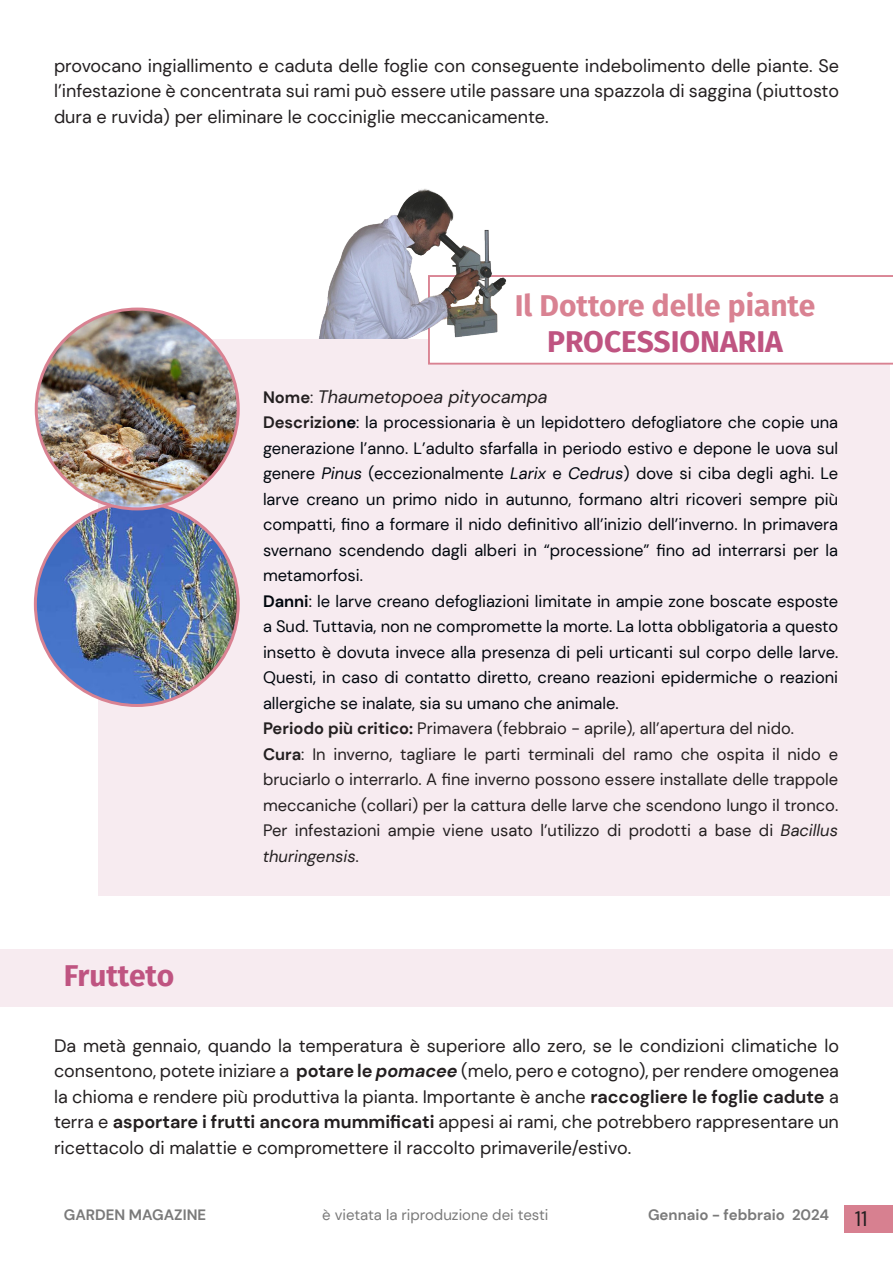
<style>
.page{position:relative;width:893px;height:1263px;background:#fff}
.page>*{position:absolute;margin:0;border:0;box-sizing:border-box;transform-origin:0 0}
.t1{font:700 30px/36px "Fira Sans";color:#d98292;text-align:center}
.t2{font:700 30px "Fira Sans";color:#bf5481}
.t3{font:21px "DM Sans";color:#231f20}
.Testo_GM{font:18px/25.5px "DM Sans";color:#231f20;text-align:justify}
.Schemini_GM{font:italic 18px "DM Sans";color:#231f20}
.Schemini_GM-2{font:16.5px/25.5px "DM Sans";color:#00060d;text-align:justify}
.Schemini_GM-3{font:16.5px/25.5px "DM Sans";color:#231f20;text-align:justify}
.t4{font:700 15px "DM Sans";color:#7a7a7a}
.t5{font:15px "DM Sans";color:#7a7a7a}
.s1{color:#bf5481}
.s2{font-weight:700;font-style:normal;font-size:16.5px}
.s3{font-style:normal;font-size:16.5px}
.s4{font-weight:700;color:#231f20}
.s5{font-weight:700}
.s6{font-style:italic}
.s7{font-weight:700;font-style:italic}
</style>
<div class="page">
<div style="left:844px;top:1205px;width:49px;height:28px;background:#d78090"></div>
<div style="left:99px;top:339px;width:791px;height:557px;background:#f7ebf0"></div>
<img style="left:35px;top:503px;width:203px;height:202px;border-radius:101px">
<svg style="left:428px;top:275px;width:465px;height:90px"></svg>
<img style="left:36px;top:309px;width:202px;height:200px">
<img style="left:319px;top:189px;width:253px;height:150px">
<div style="left:0;top:949px;width:893px;height:58px;background:#f7ebf0"></div>
<p class="Testo_GM" style="left:54px;top:53px;width:786px">provocano ingiallimento e caduta delle foglie con conseguente indebolimento delle piante. Se l’infestazione è concentrata sui rami può essere utile passare una spazzola di saggina (piuttosto dura e ruvida) per eliminare le cocciniglie meccanicamente.</p>
<p class="t1" style="left:515px;top:285px;width:302px">Il Dottore delle piante<br><span class="s1">PROCESSIONARIA</span></p>
<p class="Schemini_GM" style="left:263px;top:385px;width:286px"><span class="s2">Nome</span><span class="s3">:</span> Thaumetopoea pityocampa</p>
<p class="Schemini_GM-2" style="left:263px;top:409px;width:577px"><span class="s4">Descrizio</span><span class="s5">ne</span>: la processionaria è un lepidottero defogliatore che copie una generazione l’anno. L’adulto sfarfalla in periodo estivo e depone le uova sul genere <span class="s6">Pinus</span> (eccezionalmente <span class="s6">Larix</span> e <span class="s6">Cedrus</span>) dove si ciba degli aghi. Le larve creano un primo nido in autunno, formano altri ricoveri sempre più compatti, fino a formare il nido definitivo all’inizio dell’inverno. In primavera svernano scendendo dagli alberi in “processione” fino ad interrarsi per la metamorfosi.</p>
<p class="Schemini_GM-2" style="left:263px;top:588px;width:577px"><span class="s5">Danni</span>: le larve creano defogliazioni limitate in ampie zone boscate esposte a Sud. Tuttavia, non ne compromette la morte. La lotta obbligatoria a questo insetto è dovuta invece alla presenza di peli urticanti sul corpo delle larve.<br>Questi, in caso di contatto diretto, creano reazioni epidermiche o reazioni allergiche se inalate, sia su umano che animale.</p>
<p class="Schemini_GM-3" style="left:263px;top:715px;width:532px"><span class="s5">Periodo più critico:</span> Primavera (febbraio - aprile), all’apertura del nido.</p>
<p class="Schemini_GM-3" style="left:263px;top:741px;width:577px"><span class="s5">Cura</span>: In inverno, tagliare le parti terminali del ramo che ospita il nido e bruciarlo o interrarlo. A fine inverno possono essere installate delle trappole meccaniche (collari) per la cattura delle larve che scendono lungo il tronco.<br>Per infestazioni ampie viene usato l’utilizzo di prodotti a base di <span class="s6">Bacillus thuringensis.</span></p>
<p class="t2" style="left:64px;top:950px;width:112px">Frutteto</p>
<p class="Testo_GM" style="left:54px;top:1033px;width:786px">Da metà gennaio, quando la temperatura è superiore allo zero, se le condizioni climatiche lo consentono, potete iniziare a <span class="s5">potare le</span> <span class="s7">pomacee</span> (melo, pero e cotogno), per rendere omogenea la chioma e rendere più produttiva la pianta. Importante è anche <span class="s5">raccogliere le foglie cadute</span> a terra e <span class="s5">asportare i frutti ancora mummificati</span> appesi ai rami, che potrebbero rappresentare un ricettacolo di malattie e compromettere il raccolto primaverile/estivo.</p>
<p class="t4" style="left:64px;top:1206px;width:144px">GARDEN MAGAZINE</p>
<p class="t5" style="left:322px;top:1206px;width:228px">è vietata la riproduzione dei testi</p>
<p class="t4" style="left:648px;top:1206px;width:183px">Gennaio - febbraio 2024</p>
<p class="t3" style="left:855px;top:1206px;width:14px">11</p>
</div>
